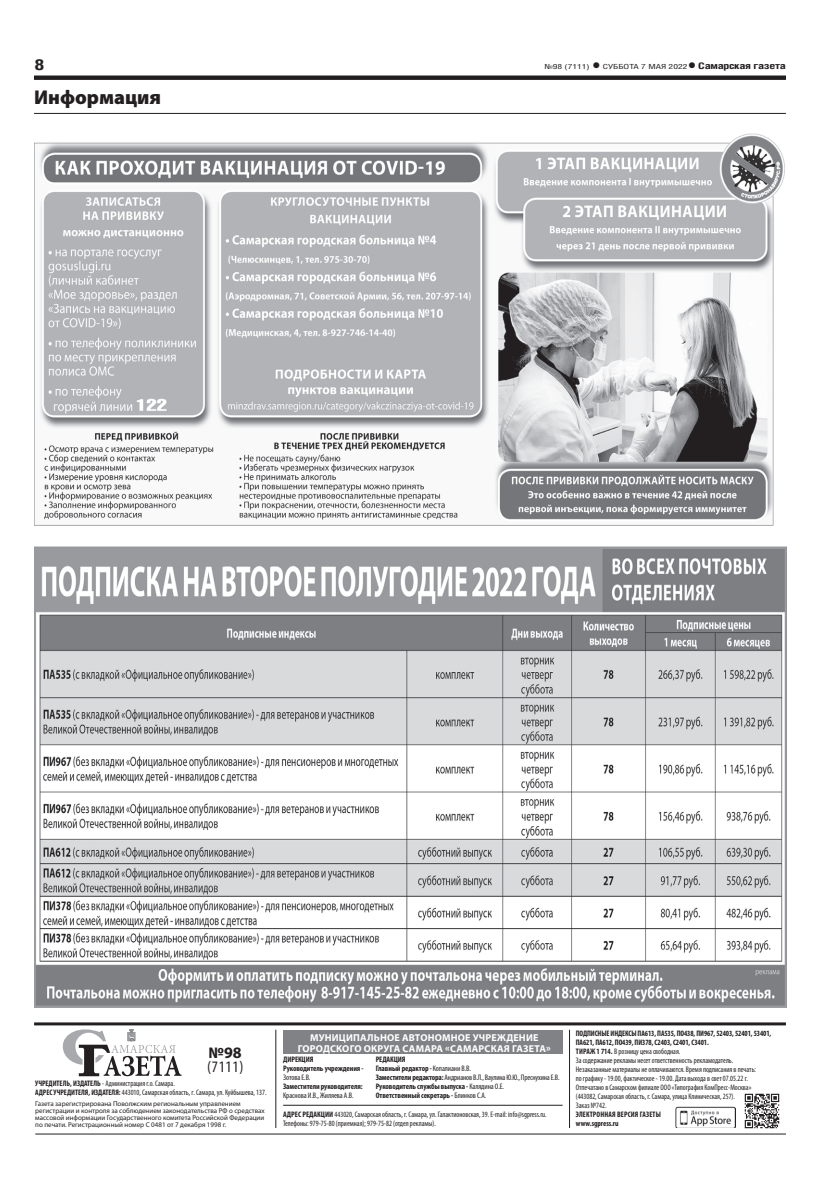
<style>
.page{position:relative;width:820px;height:1191px;background:#fff}
.page>*{position:absolute;margin:0;border:0;box-sizing:border-box;transform-origin:0 0}
.t1{font:900 20px "Myriad Pro";color:#231f20}
.t2{font:condensed 16px "Myriad Pro";color:#231f20}
.t3{font:700 16px "Myriad Pro";color:#231f20}
.t4{font:700 15px "Helios Cond";color:#231f20;scale:1.4 1}
.t5{font:700 10px/11px "Myriad Pro";letter-spacing:.02em;color:#fff;text-align:center}
.t6{font:700 9px "Helios Cond";letter-spacing:-.02em;color:#231f20;scale:1.4 1}
.t7{font:condensed 8px/9px "Myriad Pro";color:#231f20;scale:.95 1}
.t8{font:700 condensed 8px/9px "Myriad Pro";letter-spacing:-.01em;color:#231f20}
.t9{font:700 condensed 8px/9px "Myriad Pro";letter-spacing:.02em;color:#231f20;scale:.95 1}
.t10{font:condensed 8px "Myriad Pro";color:#231f20}
.t11{font:7px/7px "Myriad Pro";color:#231f20}
.t12{font:7px "Helios Cond";color:#231f20;scale:1.4 1}
.s1{font-weight:700;font-size:16px}
.s2{font-size:16px}
.s3{font-weight:400}
.s4{font-weight:700}
</style>
<div class="page">
<svg style="left:34px;top:76px;width:751px;height:4px;background:#272324"></svg>
<img style="left:675px;top:1106px;width:60px;height:22px">
<img style="left:744px;top:1093px;width:36px;height:36px">
<hr style="left:283px;top:1105px;width:279px;height:1px;background:#231f20">
<hr style="left:275px;top:1029px;width:1px;height:99px;background:#231f20">
<hr style="left:569px;top:1029px;width:1px;height:99px;background:#231f20">
<hr style="left:34px;top:1022px;width:751px;height:3px;background:#231f20">
<hr style="left:35px;top:1133px;width:750px;height:1px;background:#231f20">
<div style="left:283px;top:1030px;width:279px;height:24px;background:#808285"></div>
<svg style="left:63px;top:1025px;width:118px;height:51px"></svg>
<img style="left:34px;top:546px;width:751px;height:461px">
<img style="left:34px;top:133px;width:751px;height:393px">
<hr style="left:34px;top:113px;width:751px;height:1px;background:#231f20">
<h3 class="t4" style="left:34px;top:55px;width:9px">8</h3>
<p class="t12" style="left:544px;top:63px;width:103px">№98 (7111) <span class="s1">•</span> СУББОТА 7 МАЯ 2022</p>
<p class="t6" style="left:687px;top:61px;width:72px"><span class="s2">•</span> Самарская газета</p>
<h1 class="t1" style="left:34px;top:85px;width:128px">Информация</h1>
<p class="t5" style="left:298px;top:1031px;width:254px">МУНИЦИПАЛЬНОЕ АВТОНОМНОЕ УЧРЕЖДЕНИЕ<br>ГОРОДСКОГО ОКРУГА САМАРА «САМАРСКАЯ ГАЗЕТА»</p>
<p class="t8" style="left:375px;top:1055px;width:185px">РЕДАКЦИЯ<br>Главный редактор - <span class="s3">Копалиани В.В.<br></span>Заместители редактора: <span class="s3">Андрианов В.Л., Ваулина Ю.Ю., Преснухина Е.В.<br></span>Руководитель службы выпуска - <span class="s3">Калядина О.Е.<br></span>Ответственный секретарь - <span class="s3">Блинков С.А.</span></p>
<h2 class="t3" style="left:208px;top:1042px;width:35px">№98</h2>
<h2 class="t2" style="left:207px;top:1057px;width:38px">(7111)</h2>
<p class="t8" style="left:283px;top:1055px;width:82px">ДИРЕКЦИЯ<br>Руководитель учреждения -</p>
<p class="t10" style="left:283px;top:1072px;width:29px">Зотова Е.В.</p>
<p class="t8" style="left:283px;top:1082px;width:81px">Заместители руководителя:</p>
<p class="t10" style="left:283px;top:1090px;width:72px">Краснова И.В., Жиляева А.В.</p>
<p class="t7" style="left:35px;top:1079px;width:245px"><span class="s4">УЧРЕДИТЕЛЬ, ИЗДАТЕЛЬ</span> - Администрация г.о. Самара.<br><span class="s4">АДРЕС УЧРЕДИТЕЛЯ, ИЗДАТЕЛЯ:</span> 443010, Самарская область, г. Самара, ул. Куйбышева, 137.</p>
<p class="t11" style="left:35px;top:1100px;width:231px">Газета зарегистрирована Поволжским региональным управлением регистрации и контроля за соблюдением законодательства РФ о средствах массовой информации Государственного комитета Российской Федерации по печати. Регистрационный номер С 0481 от 7 декабря 1998 г.</p>
<p class="t7" style="left:283px;top:1109px;width:279px"><span class="s4">АДРЕС РЕДАКЦИИ</span> 443020, Самарская область, г. Самара, ул. Галактионовская, 39. E-mail: info@sgpress.ru.<br>Телефоны: 979-75-80 (приемная); 979-75-82 (отдел рекламы).</p>
<p class="t7" style="left:575px;top:1028px;width:207px"><span class="s4">ПОДПИСНЫЕ ИНДЕКСЫ ПА613, ПА535, ПО438, ПИ967, 52403, 52401, 53401, ПА621, ПА612, ПО439, ПИ378, С2403, С2401, С3401.<br>ТИРАЖ 1 714.</span> В розницу цена свободная.<br>За содержание рекламы несет ответственность рекламодатель.<br>Незаказанные материалы не оплачиваются. Время подписания в печать:<br>по графику - 19.00, фактическое - 19.00. Дата выхода в свет 07.05.22 г.<br>Отпечатано в Самарском филиале ООО «Типография КомПресс-Москва» (443082, Самарская область, г. Самара, улица Клиническая, 257).<br>Заказ №742.</p>
<p class="t9" style="left:575px;top:1109px;width:91px">ЭЛЕКТРОННАЯ ВЕРСИЯ ГАЗЕТЫ www.sgpress.ru</p>
</div>
